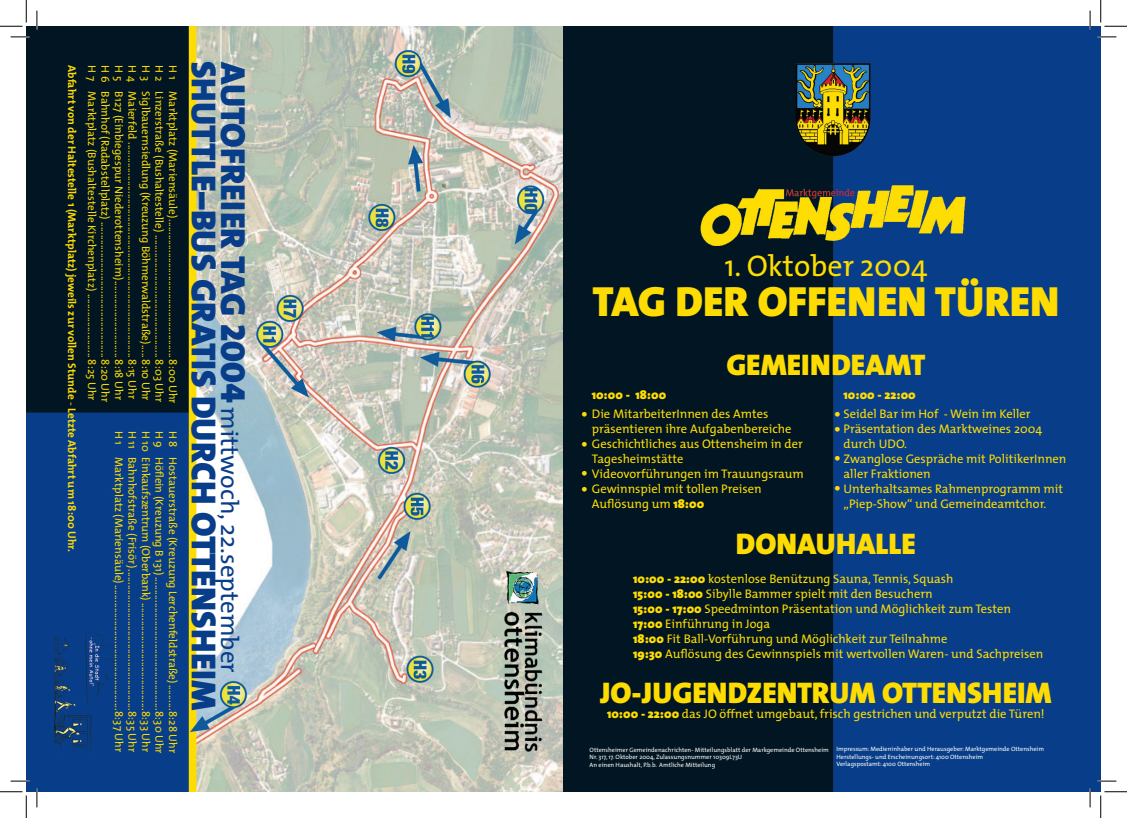
<style>
.page{position:relative;width:1127px;height:818px;background:#fff}
.page>*{position:absolute;margin:0;border:0;box-sizing:border-box;transform-origin:0 0}
.t1{font:900 42.5px "The Mix";color:#ffdc01}
.t2{font:900 35px "The Mix";color:#083e89}
.t3{font:900 30px "The Mix";color:#ffdc01}
.t4{font:30px "The Mix";color:#ffdc01}
.t5{font:25px "The Mix";color:#083e89}
.t6{font:12.5px/15px "The Mix";color:#ffdc01}
.t7{font:900 12.5px "The Mix";color:#ffdc01}
.t8{font:11.25px/13.5px "The Mix";color:#ffdc01}
.t9{font:700 11.25px "The Mix";color:#ffdc01}
.t10{font:6.25px/7.5px "The Mix";color:#fff}
.s1{font-weight:400}
.s2{font-weight:900;font-size:35px}
.s3{font-family:"The Mix Black Caps";font-size:35px}
.s4{font-weight:900}
</style>
<div class="page">
<img style="left:26px;top:26px;width:1074px;height:766px">
<svg style="left:11px;top:36px;width:18px;height:2px"></svg>
<svg style="left:1097px;top:36px;width:18px;height:2px"></svg>
<svg style="left:11px;top:780px;width:18px;height:2px"></svg>
<svg style="left:1097px;top:780px;width:18px;height:2px"></svg>
<svg style="left:36px;top:11px;width:2px;height:18px"></svg>
<svg style="left:36px;top:788px;width:2px;height:19px"></svg>
<svg style="left:1088px;top:11px;width:2px;height:18px"></svg>
<svg style="left:1088px;top:788px;width:2px;height:19px"></svg>
<svg style="left:0;top:0;width:27px;height:27px"></svg>
<svg style="left:0;top:791px;width:27px;height:27px"></svg>
<svg style="left:1100px;top:0;width:26px;height:27px"></svg>
<svg style="left:1100px;top:791px;width:26px;height:27px"></svg>
<p class="t9" style="left:81px;top:65px;width:488px;rotate:90deg">Abfahrt von der Haltestelle 1 (Marktplatz) jeweils zur vollen Stunde <span class="s1">-</span> Letzte Abfahrt um 18:00 Uhr.</p>
<h2 class="t2" style="left:233px;top:61px;width:651px;rotate:90deg">SHUTTLE–BUS GRATIS DURCH OTTENSHEIM</h2>
<h3 class="t5" style="left:250px;top:62px;width:613px;rotate:90deg"><span class="s2">AUTOFREIER TAG</span> <span class="s3">2004</span> mittwoch, 22.september</h3>
<p class="t8" style="left:180px;top:65px;width:340px;rotate:90deg">H 1 Marktplatz (Mariensäule) ......................................................8:00 Uhr H 2 Linzerstraße (Bushaltestelle) ................................................8:03 Uhr H 3 Siglbauernsiedlung (Kreuzung Böhmerwaldstraße) .....8:10 Uhr H 4 Maierfeld ....................................................................................8:15 Uhr H 5 B127 (Einbiegespur Niederottensheim) ..............................8:18 Uhr H 6 Bahnhof (Radabstellplatz) .....................................................8:20 Uhr H 7 Marktplatz (Bushaltestelle Kirchenplatz) .........................8:25 Uhr</p>
<p class="t8" style="left:180px;top:431px;width:324px;rotate:90deg">H 8 Hostauerstraße (Kreuzung Lerchenfeldstraße) ..........8:28 Uhr H 9 Höflein (Kreuzung B 131) ....................................................8:30 Uhr H 10 Einkaufszentrum (Oberbank) ..........................................8:33 Uhr H 11 Bahnhofstraße (Frisör) .......................................................8:35 Uhr H 1 Marktplatz (Mariensäule) .................................................8:37 Uhr</p>
<h3 class="t4" style="left:724px;top:241px;width:204px">1. Oktober 2004</h3>
<h1 class="t1" style="left:592px;top:266px;width:468px">TAG DER OFFENEN TÜREN</h1>
<h3 class="t3" style="left:726px;top:339px;width:200px">GEMEINDEAMT</h3>
<p class="t7" style="left:591px;top:384px;width:76px">10:00 - 18:00</p>
<p class="t6" style="left:591px;top:406px;width:201px;text-indent:-10px"><span class="s4">•</span> Die MitarbeiterInnen des Amtes präsentieren ihre Aufgabenbereiche</p>
<p class="t6" style="left:591px;top:436px;width:212px;text-indent:-10px"><span class="s4">•</span> Geschichtliches aus Ottensheim in der<br>Tagesheimstätte</p>
<p class="t6" style="left:581px;top:466px;width:224px"><span class="s4">•</span> Videovorführungen im Trauungsraum</p>
<p class="t6" style="left:591px;top:481px;width:171px;text-indent:-10px"><span class="s4">•</span> Gewinnspiel mit tollen Preisen<br>Auflösung um <span class="s4">18:00</span></p>
<p class="t7" style="left:843px;top:384px;width:74px">10:00 - 22:00</p>
<p class="t6" style="left:834px;top:406px;width:197px"><span class="s4">•</span> Seidel Bar im Hof - Wein im Keller</p>
<p class="t6" style="left:843px;top:421px;width:200px;text-indent:-9px"><span class="s4">•</span> Präsentation des Marktweines 2004 durch UDO.</p>
<p class="t6" style="left:843px;top:451px;width:224px;text-indent:-9px"><span class="s4">•</span> Zwanglose Gespräche mit PolitikerInnen aller Fraktionen</p>
<p class="t6" style="left:843px;top:481px;width:221px;text-indent:-9px"><span class="s4">•</span> Unterhaltsames Rahmenprogramm mit „Piep-Show“ und Gemeindeamtchor.</p>
<h3 class="t3" style="left:735px;top:518px;width:181px">DONAUHALLE</h3>
<p class="t6" style="left:633px;top:571px;width:411px"><span class="s4">10:00 - 22:00</span> kostenlose Benützung Sauna, Tennis, Squash<br><span class="s4">15:00 - 18:00</span> Sibylle Bammer spielt mit den Besuchern<br><span class="s4">15:00 - 17:00</span> Speedminton Präsentation und Möglichkeit zum Testen <span class="s4">17:00</span> Einführung in Joga<br><span class="s4">18:00</span> Fit Ball-Vorführung und Möglichkeit zur Teilnahme<br><span class="s4">19:30</span> Auflösung des Gewinnspiels mit wertvollen Waren- und Sachpreisen</p>
<h3 class="t3" style="left:600px;top:668px;width:453px">JO-JUGENDZENTRUM OTTENSHEIM</h3>
<p class="t6" style="left:607px;top:706px;width:439px"><span class="s4">10:00 - 22:00</span> das JO öffnet umgebaut, frisch gestrichen und verputzt die Türen!</p>
<p class="t10" style="left:836px;top:745px;width:209px">Impressum: Medieninhaber und Herausgeber: Marktgemeinde Ottensheim<br>Herstellungs- und Erscheinungsort: 4100 Ottensheim<br>Verlagspostamt: 4100 Ottensheim</p>
<p class="t10" style="left:589px;top:746px;width:241px">Ottensheimer Gemeindenachrichten- Mitteilungsblatt der Markgemeinde Ottensheim<br>Nr. 317, 17. Oktober 2004, Zulassungsnummer 10309L73U<br>An einen Haushalt, P.b.b. Amtliche Mitteilung</p>
</div>
